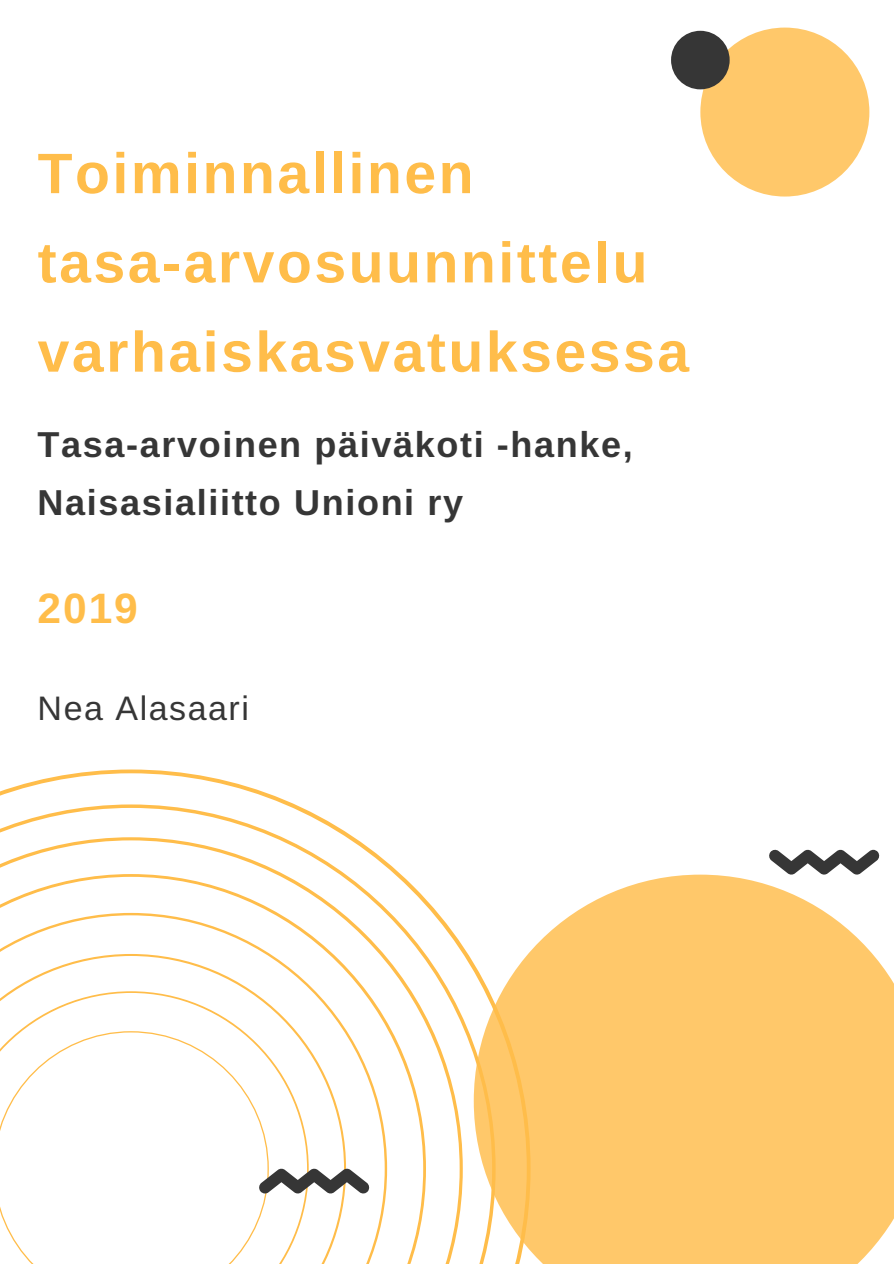
<style>
.page{position:relative;width:894px;height:1264px;background:#fff}
.page>*{position:absolute;margin:0;border:0;box-sizing:border-box;transform-origin:0 0}
.t1{font:700 57px/89.2px "Arimo";letter-spacing:.045em;color:#ffbd4a}
.t2{font:700 42.45px "Arimo";color:#ffbd4a}
.t3{font:700 36px/57.3px "Arimo";letter-spacing:.045em;color:#363636}
.t4{font:33.9px "Arimo";letter-spacing:.045em;color:#363636}
</style>
<div class="page">
<svg style="left:769px;top:849px;width:110px;height:25px"></svg>
<svg style="left:530px;top:874px;width:363px;height:389px;background:#ffcc75"></svg>
<svg style="left:0;top:769px;width:530px;height:494px"></svg>
<svg style="left:0;top:804px;width:495px;height:459px"></svg>
<div style="left:700px;top:28px;width:169px;height:168px;background:#ffc86a;border-radius:50%"></div>
<div style="left:670px;top:31px;width:59px;height:58px;background:#363636;border-radius:50%"></div>
<svg style="left:259px;top:1168px;width:110px;height:25px"></svg>
<p class="t1" style="left:38px;top:129px;width:652px">Toiminnallinen tasa-arvosuunnittelu varhaiskasvatuksessa</p>
<p class="t3" style="left:38px;top:416px;width:596px">Tasa-arvoinen päiväkoti -hanke,<br>Naisasialiitto Unioni ry</p>
<p class="t2" style="left:38px;top:584px;width:102px">2019</p>
<p class="t4" style="left:38px;top:689px;width:213px">Nea Alasaari</p>
</div>
